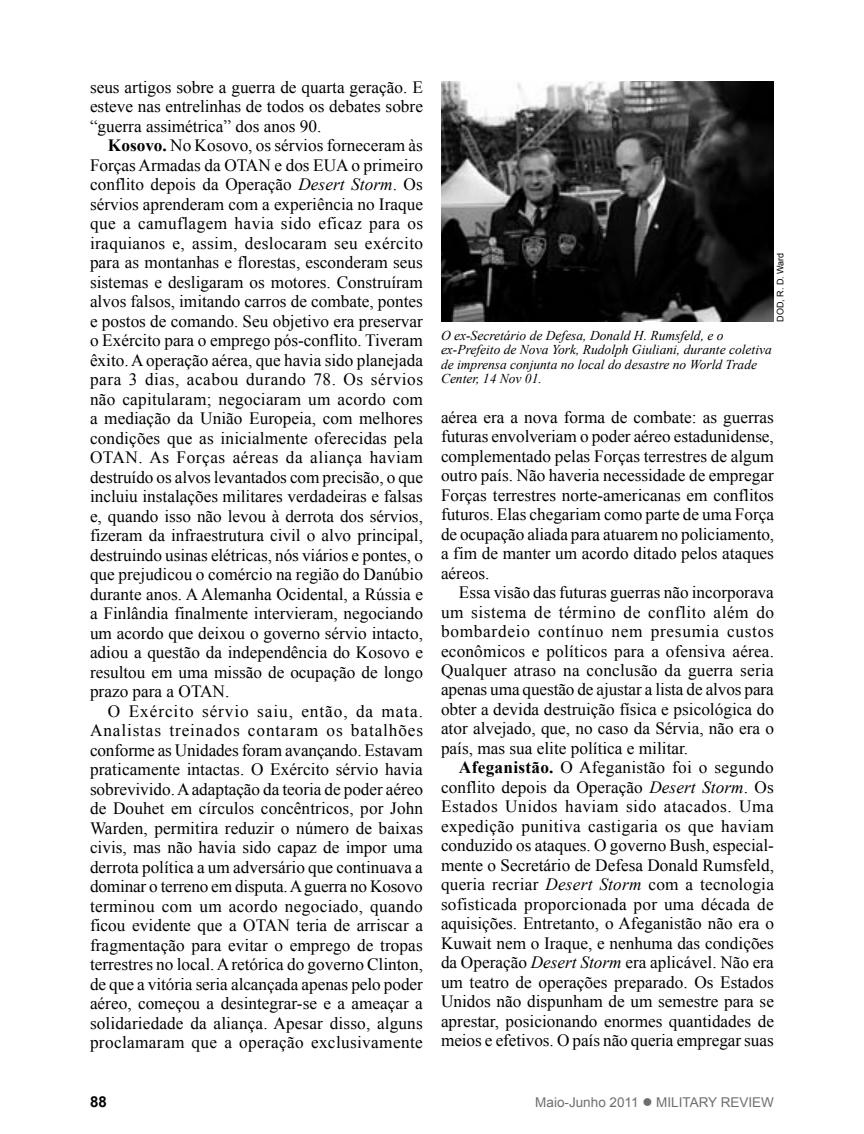
<style>
.page{position:relative;width:864px;height:1134px;background:#fff}
.page>*{position:absolute;margin:0;border:0;box-sizing:border-box;transform-origin:0 0}
.t1{font:17.25px/19.5px "Times New Roman";color:#000;text-align:justify}
.t2{font:700 15px "Arial";color:#000}
.t3{font:italic 13.5px/14.2px "Times New Roman";color:#000}
.t4{font:13.5px "Arial";color:#6d6e71}
.t5{font:9px "Arial";color:#000}
.s1{font-weight:700}
.s2{font-style:italic}
</style>
<div class="page">
<img style="left:441px;top:81px;width:333px;height:241px">
<p class="t1" style="left:90px;top:77px;width:334px">seus artigos sobre a guerra de quarta geração. E esteve nas entrelinhas de todos os debates sobre “guerra assimétrica” dos anos 90.</p>
<p class="t1" style="left:90px;top:136px;width:335px;text-indent:18px"><span class="s1">Kosovo.</span> No Kosovo, os sérvios forneceram às Forças Armadas da OTAN e dos EUA o primeiro conflito depois da Operação <span class="s2">Desert Storm</span>. Os sérvios aprenderam com a experiência no Iraque que a camuflagem havia sido eficaz para os iraquianos e, assim, deslocaram seu exército para as montanhas e florestas, esconderam seus sistemas e desligaram os motores. Construíram alvos falsos, imitando carros de combate, pontes e postos de comando. Seu objetivo era preservar o Exército para o emprego pós-conflito. Tiveram êxito. A operação aérea, que havia sido planejada para 3 dias, acabou durando 78. Os sérvios não capitularam; negociaram um acordo com a mediação da União Europeia, com melhores condições que as inicialmente oferecidas pela OTAN. As Forças aéreas da aliança haviam destruído os alvos levantados com precisão, o que incluiu instalações militares verdadeiras e falsas e, quando isso não levou à derrota dos sérvios, fizeram da infraestrutura civil o alvo principal, destruindo usinas elétricas, nós viários e pontes, o que prejudicou o comércio na região do Danúbio durante anos. A Alemanha Ocidental, a Rússia e a Finlândia finalmente intervieram, negociando um acordo que deixou o governo sérvio intacto, adiou a questão da independência do Kosovo e resultou em uma missão de ocupação de longo prazo para a OTAN.</p>
<p class="t1" style="left:90px;top:701px;width:335px;text-indent:18px">O Exército sérvio saiu, então, da mata.<br>Analistas treinados contaram os batalhões conforme as Unidades foram avançando. Estavam praticamente intactas. O Exército sérvio havia sobrevivido. A adaptação da teoria de poder aéreo de Douhet em círculos concêntricos, por John Warden, permitira reduzir o número de baixas civis, mas não havia sido capaz de impor uma derrota política a um adversário que continuava a dominar o terreno em disputa. A guerra no Kosovo terminou com um acordo negociado, quando ficou evidente que a OTAN teria de arriscar a fragmentação para evitar o emprego de tropas terrestres no local. A retórica do governo Clinton, de que a vitória seria alcançada apenas pelo poder aéreo, começou a desintegrar-se e a ameaçar a solidariedade da aliança. Apesar disso, alguns proclamaram que a operação exclusivamente</p>
<p class="t5" style="left:774px;top:322px;width:71px;rotate:-90deg">DOD, R. D. Ward</p>
<p class="t3" style="left:441px;top:328px;width:332px">O ex-Secretário de Defesa, Donald H. Rumsfeld, e o ex-Prefeito de Nova York, Rudolph Giuliani, durante coletiva de imprensa conjunta no local do desastre no World Trade Center, 14 Nov 01.</p>
<p class="t1" style="left:441px;top:407px;width:335px">aérea era a nova forma de combate: as guerras futuras envolveriam o poder aéreo estadunidense, complementado pelas Forças terrestres de algum outro país. Não haveria necessidade de empregar Forças terrestres norte-americanas em conflitos futuros. Elas chegariam como parte de uma Força de ocupação aliada para atuarem no policiamento, a fim de manter um acordo ditado pelos ataques aéreos.</p>
<p class="t1" style="left:441px;top:582px;width:335px;text-indent:18px">Essa visão das futuras guerras não incorporava um sistema de término de conflito além do bombardeio contínuo nem presumia custos econômicos e políticos para a ofensiva aérea.<br>Qualquer atraso na conclusão da guerra seria apenas uma questão de ajustar a lista de alvos para obter a devida destruição física e psicológica do ator alvejado, que, no caso da Sérvia, não era o país, mas sua elite política e militar.</p>
<p class="t1" style="left:441px;top:758px;width:335px;text-indent:18px"><span class="s1">Afeganistão.</span> O Afeganistão foi o segundo conflito depois da Operação <span class="s2">Desert Storm</span>. Os Estados Unidos haviam sido atacados. Uma expedição punitiva castigaria os que haviam conduzido os ataques. O governo Bush, especial&shy;mente o Secretário de Defesa Donald Rumsfeld, queria recriar <span class="s2">Desert Storm</span> com a tecnologia sofisticada proporcionada por uma década de aquisições. Entretanto, o Afeganistão não era o Kuwait nem o Iraque, e nenhuma das condições da Operação <span class="s2">Desert Storm</span> era aplicável. Não era um teatro de operações preparado. Os Estados Unidos não dispunham de um semestre para se aprestar, posicionando enormes quantidades de meios e efetivos. O país não queria empregar suas</p>
<p class="t2" style="left:90px;top:1092px;width:18px">88</p>
<p class="t4" style="left:535px;top:1093px;width:240px">Maio-Junho 2011 ● MILITARY REVIEW</p>
</div>
